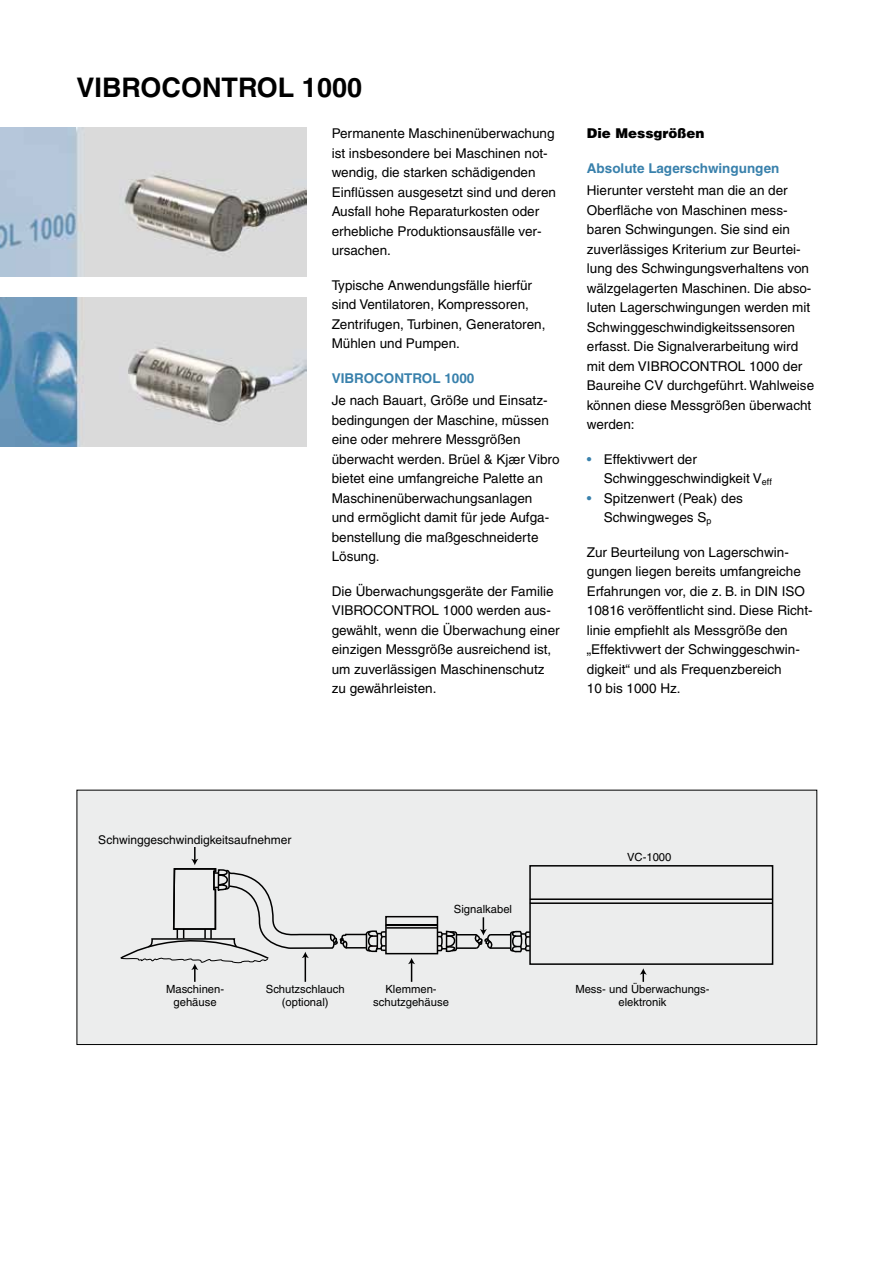
<style>
.page{position:relative;width:893px;height:1263px;background:#fff}
.page>*{position:absolute;margin:0;border:0;box-sizing:border-box;transform-origin:0 0}
.t1{font:700 27px "Helvetica LT";color:#000}
.t2{font:13.5px/19.5px "Helvetica LT";color:#000}
.t3{font:700 13.5px "Helvetica LT";color:#3981ac}
.t4{font:900 13.5px "Helvetica LT";color:#000}
.t5{font:12px "Helvetica LT";color:#000}
.t6{font:11.25px/13.5px "Helvetica LT";color:#000;text-align:center}
.s1{color:#3981ac}
</style>
<div class="page">
<img style="left:0;top:128px;width:306px;height:148px">
<img style="left:0;top:298px;width:306px;height:148px">
<div style="left:77px;top:790px;width:740px;height:254px;background:#eceded"></div>
<div style="left:385px;top:916px;width:53px;height:38px;border:2px solid #000"></div>
<hr style="left:386px;top:924px;width:52px;height:2px;background:#000">
<hr style="left:386px;top:927px;width:52px;height:2px;background:#000">
<div style="left:529px;top:865px;width:244px;height:100px;border:2px solid #000"></div>
<hr style="left:530px;top:898px;width:242px;height:2px;background:#000">
<hr style="left:530px;top:902px;width:243px;height:2px;background:#000">
<svg style="left:408px;top:958px;width:7px;height:24px"></svg>
<svg style="left:640px;top:968px;width:7px;height:14px"></svg>
<svg style="left:120px;top:847px;width:266px;height:135px"></svg>
<svg style="left:436px;top:917px;width:94px;height:37px"></svg>
<div style="left:77px;top:790px;width:740px;height:255px;border:1px solid #000"></div>
<h1 class="t1" style="left:77px;top:71px;width:287px">VIBROCONTROL 1000</h1>
<p class="t2" style="left:332px;top:124px;width:226px">Permanente Maschinenüberwachung ist insbesondere bei Maschinen not&shy;wendig, die starken schädigenden<br>Einflüssen ausgesetzt sind und deren<br>Ausfall hohe Reparaturkosten oder erhebliche Produktionsausfälle ver&shy;ursachen.</p>
<p class="t2" style="left:332px;top:275px;width:215px">Typische Anwendungsfälle hierfür sind Ventilatoren, Kompressoren,<br>Zentrifugen, Turbinen, Generatoren,<br>Mühlen und Pumpen.</p>
<p class="t3" style="left:332px;top:369px;width:144px">VIBROCONTROL 1000</p>
<p class="t2" style="left:332px;top:390px;width:229px">Je nach Bauart, Größe und Einsatz&shy;bedingungen der Maschine, müssen eine oder mehrere Messgrößen überwacht werden. Brüel &amp; Kjær Vibro bietet eine umfangreiche Palette an<br>Maschinenüberwachungsanlagen<br>und ermöglicht damit für jede Aufga&shy;benstellung die maßgeschneiderte<br>Lösung.</p>
<p class="t2" style="left:332px;top:581px;width:230px">Die Überwachungsgeräte der Familie<br>VIBROCONTROL 1000 werden aus&shy;gewählt, wenn die Überwachung einer einzigen Messgröße ausreichend ist, um zuverlässigen Maschinenschutz zu gewährleisten.</p>
<p class="t4" style="left:587px;top:125px;width:119px">Die Messgrößen</p>
<p class="t3" style="left:587px;top:160px;width:194px">Absolute Lagerschwingungen</p>
<p class="t2" style="left:587px;top:181px;width:229px">Hierunter versteht man die an der Oberfläche von Maschinen mess&shy;baren Schwingungen. Sie sind ein zuverlässiges Kriterium zur Beurtei&shy;lung des Schwingungsverhaltens von wälzgelagerten Maschinen. Die abso&shy;luten Lagerschwingungen werden mit Schwinggeschwindigkeitssensoren erfasst. Die Signalverarbeitung wird mit dem VIBROCONTROL 1000 der Baureihe CV durchgeführt. Wahlweise können diese Messgrößen überwacht werden:</p>
<p class="t2" style="left:604px;top:449px;width:170px;text-indent:-17px"><span class="s1">•</span> Effektivwert der<br>Schwinggeschwindigkeit V<sub>eff</sub></p>
<p class="t2" style="left:604px;top:488px;width:141px;text-indent:-17px"><span class="s1">•</span> Spitzenwert (Peak) des<br>Schwingweges S<sub>p</sub></p>
<p class="t2" style="left:587px;top:542px;width:227px">Zur Beurteilung von Lagerschwin&shy;gungen liegen bereits umfangreiche Erfahrungen vor, die z. B. in DIN ISO 10816 veröffentlicht sind. Diese Richt&shy;linie empfiehlt als Messgröße den „Effektivwert der Schwinggeschwin&shy;digkeit“ und als Frequenzbereich<br>10 bis 1000 Hz.</p>
<p class="t5" style="left:98px;top:833px;width:195px">Schwinggeschwindigkeitsaufnehmer</p>
<p class="t6" style="left:454px;top:902px;width:60px">Signalkabel</p>
<p class="t6" style="left:627px;top:850px;width:46px">VC-1000</p>
<p class="t6" style="left:166px;top:982px;width:60px">Maschinen&shy;gehäuse</p>
<p class="t6" style="left:266px;top:982px;width:80px">Schutzschlauch (optional)</p>
<p class="t6" style="left:373px;top:982px;width:77px">Klemmen&shy;schutzgehäuse</p>
<p class="t6" style="left:575px;top:982px;width:136px">Mess- und Überwachungs&shy;elektronik</p>
</div>
